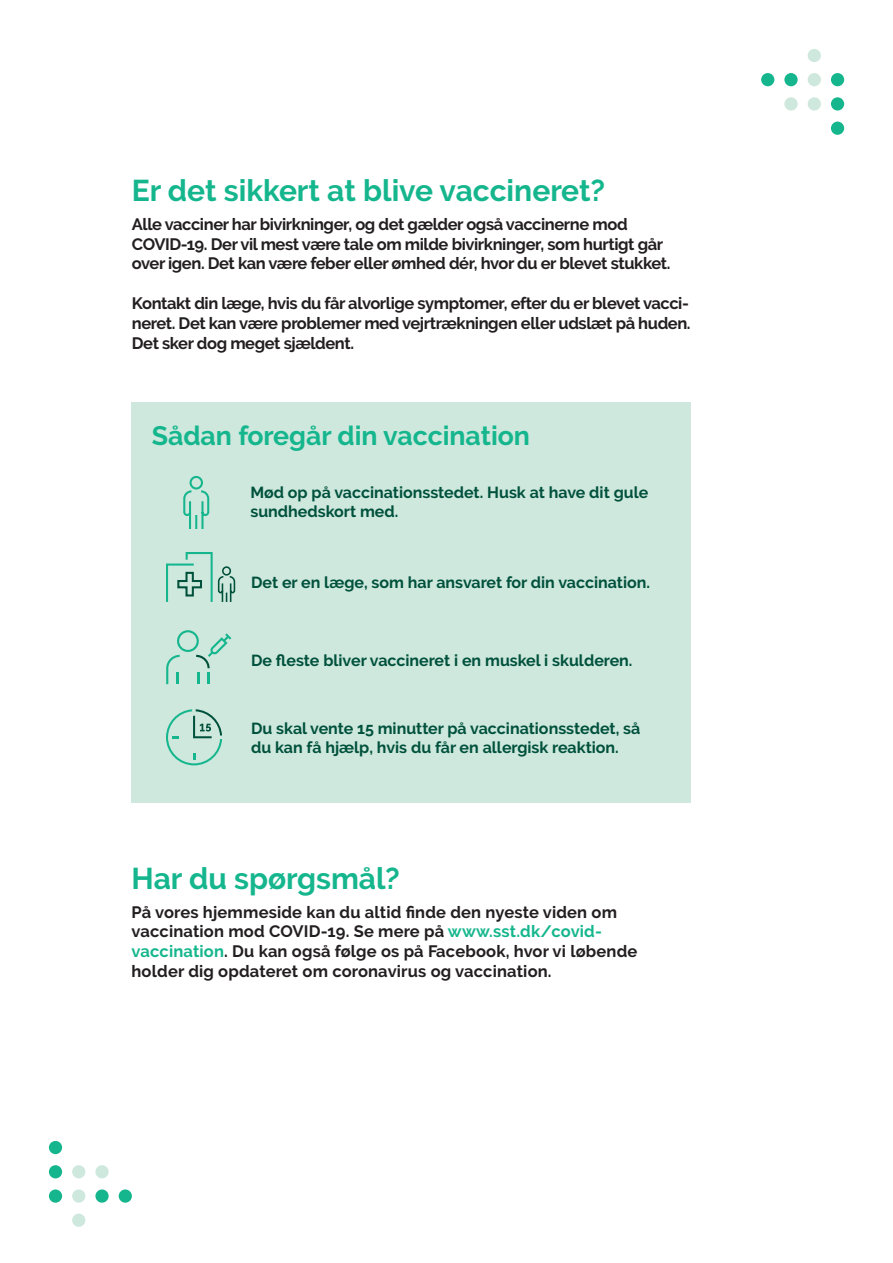
<style>
.page{position:relative;width:893px;height:1263px;background:#fff}
.page>*{position:absolute;margin:0;border:0;box-sizing:border-box;transform-origin:0 0}
.t1{font:700 30px "Raleway";color:#15b68d}
.t2{font:700 26.7px "Raleway";color:#15b68d}
.t3{font:700 16.5px/19.8px "Raleway";letter-spacing:-.025em;color:#231f20}
.t4{font:700 16.5px/19.8px "Raleway";letter-spacing:.01em;color:#231f20}
.t5{font:700 16.05px/19.2px "Raleway";color:#00513c}
.s1{color:#15b68d}
</style>
<div class="page">
<div style="left:761px;top:73px;width:13px;height:13px;background:#15b68d;border-radius:50%"></div>
<div style="left:808px;top:97px;width:13px;height:14px;background:#cee8dd;border-radius:50%"></div>
<div style="left:808px;top:73px;width:13px;height:13px;background:#cee8dd;border-radius:50%"></div>
<div style="left:808px;top:49px;width:13px;height:13px;background:#cee8dd;border-radius:50%"></div>
<div style="left:831px;top:73px;width:13px;height:13px;background:#15b68d;border-radius:50%"></div>
<div style="left:831px;top:97px;width:13px;height:14px;background:#15b68d;border-radius:50%"></div>
<div style="left:831px;top:122px;width:13px;height:13px;background:#15b68d;border-radius:50%"></div>
<div style="left:784px;top:73px;width:14px;height:13px;background:#15b68d;border-radius:50%"></div>
<div style="left:784px;top:97px;width:14px;height:14px;background:#cee8dd;border-radius:50%"></div>
<div style="left:119px;top:1189px;width:13px;height:14px;background:#15b68d;border-radius:50%"></div>
<div style="left:72px;top:1165px;width:13px;height:13px;background:#cee8dd;border-radius:50%"></div>
<div style="left:72px;top:1189px;width:13px;height:14px;background:#cee8dd;border-radius:50%"></div>
<div style="left:72px;top:1213px;width:13px;height:14px;background:#cee8dd;border-radius:50%"></div>
<div style="left:49px;top:1189px;width:13px;height:14px;background:#15b68d;border-radius:50%"></div>
<div style="left:49px;top:1165px;width:13px;height:13px;background:#15b68d;border-radius:50%"></div>
<div style="left:49px;top:1141px;width:13px;height:13px;background:#15b68d;border-radius:50%"></div>
<div style="left:95px;top:1189px;width:14px;height:14px;background:#15b68d;border-radius:50%"></div>
<div style="left:95px;top:1165px;width:14px;height:13px;background:#cee8dd;border-radius:50%"></div>
<div style="left:132px;top:403px;width:559px;height:400px;background:#cee8dd"></div>
<svg style="left:166px;top:552px;width:70px;height:50px"></svg>
<svg style="left:166px;top:709px;width:56px;height:56px"></svg>
<svg style="left:166px;top:630px;width:65px;height:54px"></svg>
<svg style="left:183px;top:475px;width:27px;height:54px"></svg>
<h1 class="t1" style="left:132px;top:174px;width:475px">Er det sikkert at blive vaccineret?</h1>
<p class="t3" style="left:132px;top:214px;width:540px">Alle vacciner har bivirkninger, og det gælder også vaccinerne mod<br>COVID-19. Der vil mest være tale om milde bivirkninger, som hurtigt går over igen. Det kan være feber eller ømhed dér, hvor du er blevet stukket.</p>
<p class="t3" style="left:132px;top:293px;width:560px;text-align:justify">Kontakt din læge, hvis du får alvorlige symptomer, efter du er blevet vacci&shy;neret. Det kan være problemer med vejrtrækningen eller udslæt på huden.<br>Det sker dog meget sjældent.</p>
<h2 class="t2" style="left:152px;top:420px;width:380px">Sådan foregår din vaccination</h2>
<p class="t5" style="left:250px;top:483px;width:399px">Mød op på vaccinationsstedet. Husk at have dit gule sundhedskort med.</p>
<p class="t5" style="left:251px;top:573px;width:400px">Det er en læge, som har ansvaret for din vaccination.</p>
<p class="t5" style="left:251px;top:650px;width:383px">De fleste bliver vaccineret i en muskel i skulderen.</p>
<p class="t5" style="left:251px;top:719px;width:391px">Du skal vente 15 minutter på vaccinationsstedet, så du kan få hjælp, hvis du får en allergisk reaktion.</p>
<h1 class="t1" style="left:132px;top:861px;width:270px">Har du spørgsmål?</h1>
<p class="t4" style="left:132px;top:902px;width:507px">På vores hjemmeside kan du altid finde den nyeste viden om vaccination mod COVID-19. Se mere på <span class="s1">www.sst.dk/covid&shy;vaccination</span>. Du kan også følge os på Facebook, hvor vi løbende holder dig opdateret om coronavirus og vaccination.</p>
</div>
